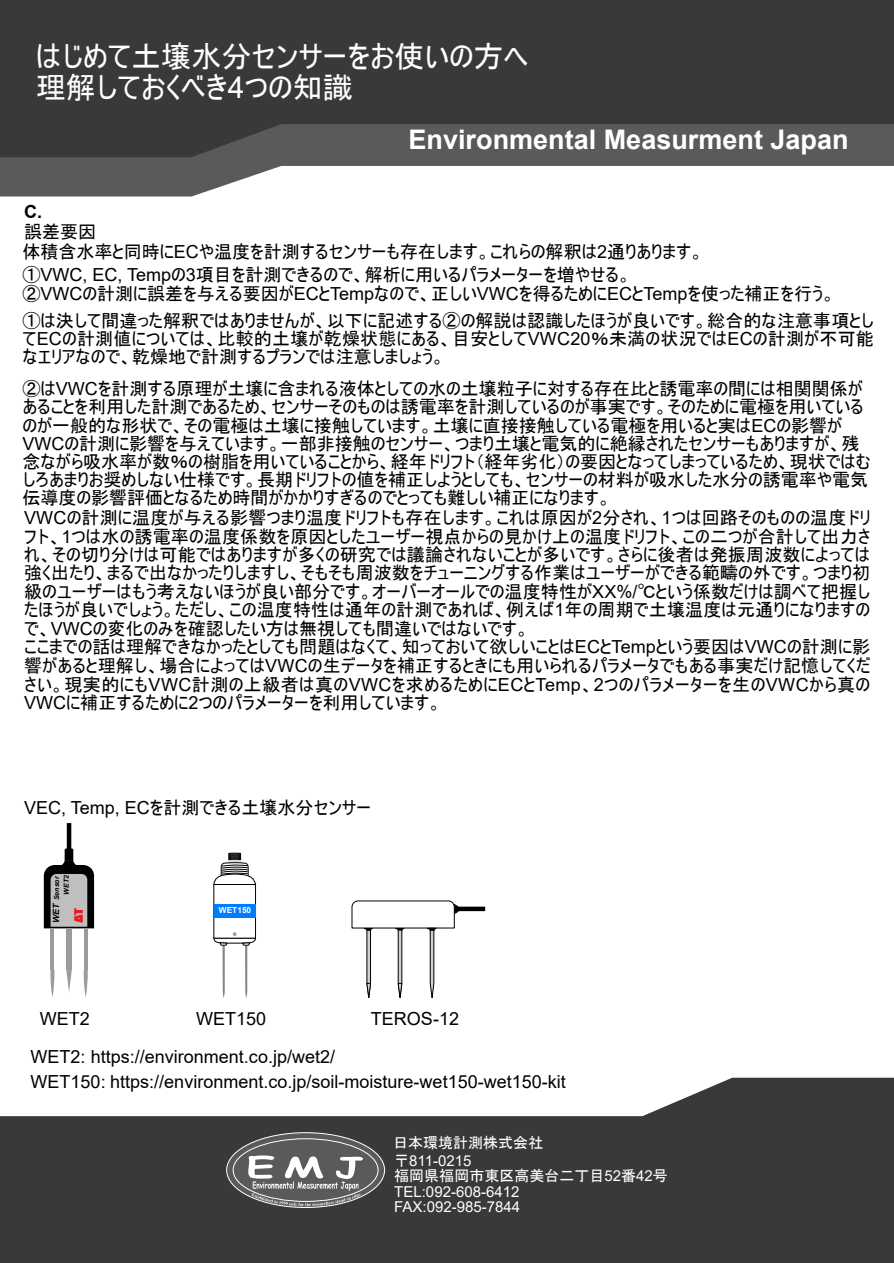
<style>
.page{position:relative;width:894px;height:1263px;background:#fff}
.page>*{position:absolute;margin:0;border:0;box-sizing:border-box;transform-origin:0 0}
.t1{font:30px/31px "MS UI Gothic";color:#fff}
.t2{font:700 27px "Arial";color:#fff}
.t3{font:18px/18.5px "MS UI Gothic";color:#000}
.t4{font:18px/25.2px "Arial";color:#000}
.t5{font:15px/15.5px "Arial";color:#fff}
.t6{font:15px/17.7px "MS UI Gothic";color:#fff}
.t7{font:italic 700 8.7px "Arial";color:#000}
.t8{font:700 8.25px "Arial";color:#fff}
.t9{font:italic 700 6.9px "Arial";color:#000}
.t10{font:700 4.2px "Arial";color:#808080}
.s1{font-family:"Arial"}
.s2{font-family:"Arial";font-weight:700}
.s3{font-family:"MS UI Gothic"}
</style>
<div class="page">
<svg style="left:0;top:157px;width:893px;height:39px"></svg>
<svg style="left:0;top:0;width:893px;height:157px;background:#3e3e3e"></svg>
<svg style="left:0;top:1078px;width:893px;height:185px;fill:#393939"></svg>
<svg style="left:226px;top:1132px;width:159px;height:76px;background:#797979"></svg>
<div style="left:233px;top:1138px;width:145px;height:64px;background:#5a5a5a;border:1px solid #fff;border-radius:50%"></div>
<svg style="left:248px;top:1155px;width:115px;height:52px"></svg>
<svg style="left:228px;top:852px;width:13px;height:10px"></svg>
<svg style="left:213px;top:932px;width:42px;height:66px"></svg>
<svg style="left:213px;top:853px;width:42px;height:32px"></svg>
<div style="left:214px;top:905px;width:41px;height:13px;background:#007dff"></div>
<svg style="left:44px;top:848px;width:50px;height:80px"></svg>
<div style="left:66px;top:928px;width:6px;height:42px;background:#9b9b9b"></div>
<svg style="left:66px;top:970px;width:6px;height:22px"></svg>
<hr style="left:51px;top:928px;width:3px;height:42px;background:#9b9b9b">
<svg style="left:50px;top:970px;width:5px;height:27px"></svg>
<hr style="left:84px;top:928px;width:4px;height:42px;background:#9b9b9b">
<svg style="left:83px;top:970px;width:5px;height:27px"></svg>
<hr style="left:67px;top:823px;width:4px;height:31px;background:#000">
<hr style="left:456px;top:907px;width:29px;height:4px;background:#000">
<svg style="left:352px;top:901px;width:106px;height:97px"></svg>
<p class="t1" style="left:36px;top:41px;width:493px">はじめて土壌水分センサーをお使いの方へ理解しておくべき<span class="s1">4</span>つの知識</p>
<p class="t3" style="left:24px;top:202px;width:74px;line-height:19.5px"><span class="s2">C.<br></span>誤差要因</p>
<p class="t2" style="left:408px;top:129px;width:441px">Environmental Measurment Japan</p>
<p class="t3" style="left:22px;top:240px;width:682px;line-height:23.4px">体積含水率と同時に<span class="s1">EC</span>や温度を計測するセンサーも存在します。これらの解釈は<span class="s1">2</span>通りあります。<br>①<span class="s1">VWC, EC, Temp</span>の<span class="s1">3</span>項目を計測できるので、解析に用いるパラメーターを増やせる。</p>
<p class="t3" style="left:22px;top:280px;width:852px;line-height:26.4px">②<span class="s1">VWC</span>の計測に誤差を与える要因が<span class="s1">EC</span>と<span class="s1">Temp</span>なので、正しい<span class="s1">VWC</span>を得るために<span class="s1">EC</span>と<span class="s1">Temp</span>を使った補正を行う。<br>①は決して間違った解釈ではありませんが、以下に記述する②の解説は認識したほうが良いです。総合的な注意事項とし</p>
<p class="t3" style="left:22px;top:330px;width:852px;line-height:18px">て<span class="s1">EC</span>の計測値については、比較的土壌が乾燥状態にある、目安として<span class="s1">VWC20</span>％未満の状況では<span class="s1">EC</span>の計測が不可能なエリアなので、乾燥地で計測するプランでは注意しましょう。</p>
<p class="t3" style="left:22px;top:380px;width:849px">②は<span class="s1">VWC</span>を計測する原理が土壌に含まれる液体としての水の土壌粒子に対する存在比と誘電率の間には相関関係があることを利用した計測であるため、センサーそのものは誘電率を計測しているのが事実です。そのために電極を用いているのが一般的な形状で、その電極は土壌に接触しています。土壌に直接接触している電極を用いると実は<span class="s1">EC</span>の影響が<span class="s1">VWC</span>の計測に影響を与えています。一部非接触のセンサー、つまり土壌と電気的に絶縁されたセンサーもありますが、残念ながら吸水率が数％の樹脂を用いていることから、経年ドリフト（経年劣化）の要因となってしまっているため、現状ではむしろあまりお奨めしない仕様です。長期ドリフトの値を補正しようとしても、センサーの材料が吸水した水分の誘電率や電気伝導度の影響評価となるため時間がかかりすぎるのでとっても難しい補正になります。</p>
<p class="t3" style="left:24px;top:509px;width:847px"><span class="s1">VWC</span>の計測に温度が与える影響つまり温度ドリフトも存在します。これは原因が<span class="s1">2</span>分され、<span class="s1">1</span>つは回路そのものの温度ドリフト、<span class="s1">1</span>つは水の誘電率の温度係数を原因としたユーザー視点からの見かけ上の温度ドリフト、この二つが合計して出力され、その切り分けは可能ではありますが多くの研究では議論されないことが多いです。さらに後者は発振周波数によっては強く出たり、まるで出なかったりしますし、そもそも周波数をチューニングする作業はユーザーができる範疇の外です。つまり初級のユーザーはもう考えないほうが良い部分です。オーバーオールでの温度特性が<span class="s1">XX%/</span>℃という係数だけは調べて把握したほうが良いでしょう。ただし、この温度特性は通年の計測であれば、例えば<span class="s1">1</span>年の周期で土壌温度は元通りになりますので、<span class="s1">VWC</span>の変化のみを確認したい方は無視しても間違いではないです。<br>ここまでの話は理解できなかったとしても問題はなくて、知っておいて欲しいことは<span class="s1">EC</span>と<span class="s1">Temp</span>という要因は<span class="s1">VWC</span>の計測に影響があると理解し、場合によっては<span class="s1">VWC</span>の生データを補正するときにも用いられるパラメータでもある事実だけ記憶してください。現実的にも<span class="s1">VWC</span>計測の上級者は真の<span class="s1">VWC</span>を求めるために<span class="s1">EC</span>と<span class="s1">Temp</span>、<span class="s1">2</span>つのパラメーターを生の<span class="s1">VWC</span>から真の<span class="s1">VWC</span>に補正するために<span class="s1">2</span>つのパラメーターを利用しています。</p>
<p class="t3" style="left:24px;top:799px;width:348px"><span class="s1">VEC, Temp, EC</span>を計測できる土壌水分センサー</p>
<p class="t9" style="left:64px;top:895px;width:21px;rotate:-90deg">WET2</p>
<p class="t9" style="left:54px;top:900px;width:26px;rotate:-90deg">Sensor</p>
<p class="t7" style="left:53px;top:923px;width:21px;rotate:-90deg">WET</p>
<p class="t8" style="left:219px;top:906px;width:34px">WET150</p>
<p class="t10" style="left:233px;top:932px;width:4px">+</p>
<p class="t4" style="left:40px;top:1008px;width:51px">WET2</p>
<p class="t4" style="left:196px;top:1008px;width:72px">WET150</p>
<p class="t4" style="left:371px;top:1008px;width:90px">TEROS-12</p>
<p class="t4" style="left:31px;top:1046px;width:536px">WET2: https://environment.co.jp/wet2/<br>WET150: https://environment.co.jp/soil-moisture-wet150-wet150-kit</p>
<p class="t6" style="left:393px;top:1134px;width:151px">日本環境計測株式会社〒<span class="s1">811-0215</span></p>
<p class="t5" style="left:394px;top:1170px;width:275px"><span class="s3">福岡県福岡市東区高美台二丁目</span>52<span class="s3">番</span>42<span class="s3">号<br></span>TEL:092-608-6412<br>FAX:092-985-7844</p>
</div>
